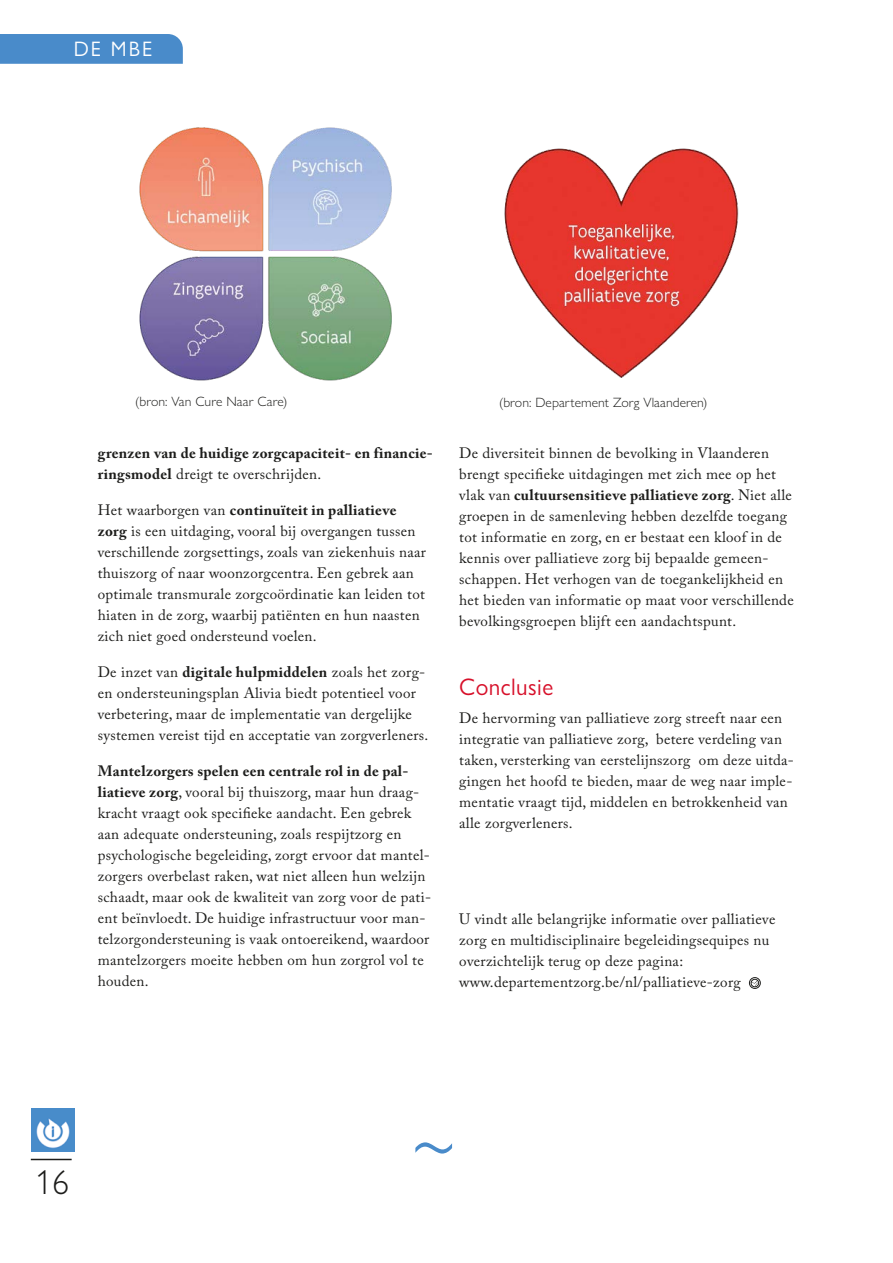
<style>
.page{position:relative;width:893px;height:1263px;background:#fff}
.page>*{position:absolute;margin:0;border:0;box-sizing:border-box;transform-origin:0 0}
.t1{font:300 90px "Gill Sans Nova";color:#498bca}
.t2{font:300 34.5px "Gill Sans Nova";color:#1d1d1b}
.t3{font:24px "Gill Sans Nova";letter-spacing:.02em;color:#d7102a}
.t4{font:21px "Gill Sans Nova";color:#fff}
.t5{font:15px/21px "Adobe Caslon Pro";letter-spacing:.02em;color:#1d1d1b}
.t6{font:700 15px/21px "Adobe Caslon Pro";letter-spacing:.02em;color:#1d1d1b}
.t7{font:300 13.5px "Gill Sans Nova";letter-spacing:.005em;color:#1d1d1b}
.s1{font-weight:400}
.s2{font-weight:700}
</style>
<div class="page">
<hr style="left:31px;top:1159px;width:41px;height:1px;background:#1d1d1b">
<img style="left:31px;top:1109px;width:44px;height:43px">
<svg style="left:751px;top:979px;width:8px;height:8px"></svg>
<div style="left:749px;top:977px;width:12px;height:12px;border:1px solid #1d1d1b;border-radius:50%"></div>
<div style="left:751px;top:979px;width:8px;height:8px;border:1px solid #1d1d1b;border-radius:50%"></div>
<img style="left:139px;top:127px;width:253px;height:254px">
<img style="left:504px;top:148px;width:235px;height:230px">
<div style="left:0;top:34px;width:183px;height:30px;background:#498bca"></div>
<h3 class="t4" style="left:74px;top:36px;width:80px">DE MBE</h3>
<p class="t7" style="left:135px;top:393px;width:154px">(bron: Van Cure Naar Care)</p>
<p class="t7" style="left:499px;top:394px;width:210px">(bron: Departement Zorg Vlaanderen)</p>
<p class="t6" style="left:98px;top:442px;width:337px">grenzen van de huidige zorgcapaciteit- en financie&shy;ringsmodel <span class="s1">dreigt te overschrijden.</span></p>
<p class="t5" style="left:98px;top:499px;width:330px">Het waarborgen van <span class="s2">continuïteit in palliatieve zorg</span> is een uitdaging, vooral bij overgangen tussen verschillende zorgsettings, zoals van ziekenhuis naar thuiszorg of naar woonzorgcentra. Een gebrek aan optimale transmurale zorgcoördinatie kan leiden tot hiaten in de zorg, waarbij patiënten en hun naasten zich niet goed ondersteund voelen.</p>
<p class="t5" style="left:98px;top:661px;width:332px">De inzet van <span class="s2">digitale hulpmiddelen</span> zoals het zorg&shy;en ondersteuningsplan Alivia biedt potentieel voor verbetering, maar de implementatie van dergelijke systemen vereist tijd en acceptatie van zorgverleners.</p>
<p class="t5" style="left:98px;top:760px;width:335px"><span class="s2">Mantelzorgers spelen een centrale rol in de pal&shy;liatieve zorg</span>, vooral bij thuiszorg, maar hun draag&shy;kracht vraagt ook specifieke aandacht. Een gebrek aan adequate ondersteuning, zoals respijtzorg en psychologische begeleiding, zorgt ervoor dat mantel&shy;zorgers overbelast raken, wat niet alleen hun welzijn schaadt, maar ook de kwaliteit van zorg voor de pati&shy;ënt beïnvloedt. De huidige infrastructuur voor man&shy;telzorgondersteuning is vaak ontoereikend, waardoor mantelzorgers moeite hebben om hun zorgrol vol te houden.</p>
<p class="t5" style="left:459px;top:442px;width:336px">De diversiteit binnen de bevolking in Vlaanderen brengt specifieke uitdagingen met zich mee op het vlak van <span class="s2">cultuursensitieve palliatieve zorg</span>. Niet alle groepen in de samenleving hebben dezelfde toegang tot informatie en zorg, en er bestaat een kloof in de kennis over palliatieve zorg bij bepaalde gemeen&shy;schappen. Het verhogen van de toegankelijkheid en het bieden van informatie op maat voor verschillende bevolkingsgroepen blijft een aandachtspunt.</p>
<h3 class="t3" style="left:459px;top:672px;width:96px">Conclusie</h3>
<p class="t5" style="left:459px;top:707px;width:336px">De hervorming van palliatieve zorg streeft naar een integratie van palliatieve zorg, betere verdeling van taken, versterking van eerstelijnszorg om deze uitda&shy;gingen het hoofd te bieden, maar de weg naar imple&shy;mentatie vraagt tijd, middelen en betrokkenheid van alle zorgverleners.</p>
<p class="t5" style="left:459px;top:908px;width:318px">U vindt alle belangrijke informatie over palliatieve zorg en multidisciplinaire begeleidingsequipes nu overzichtelijk terug op deze pagina: www.departementzorg.be/nl/palliatieve-zorg</p>
<h2 class="t2" style="left:35px;top:1161px;width:36px">16</h2>
<h1 class="t1" style="left:412px;top:1094px;width:45px">~</h1>
</div>
